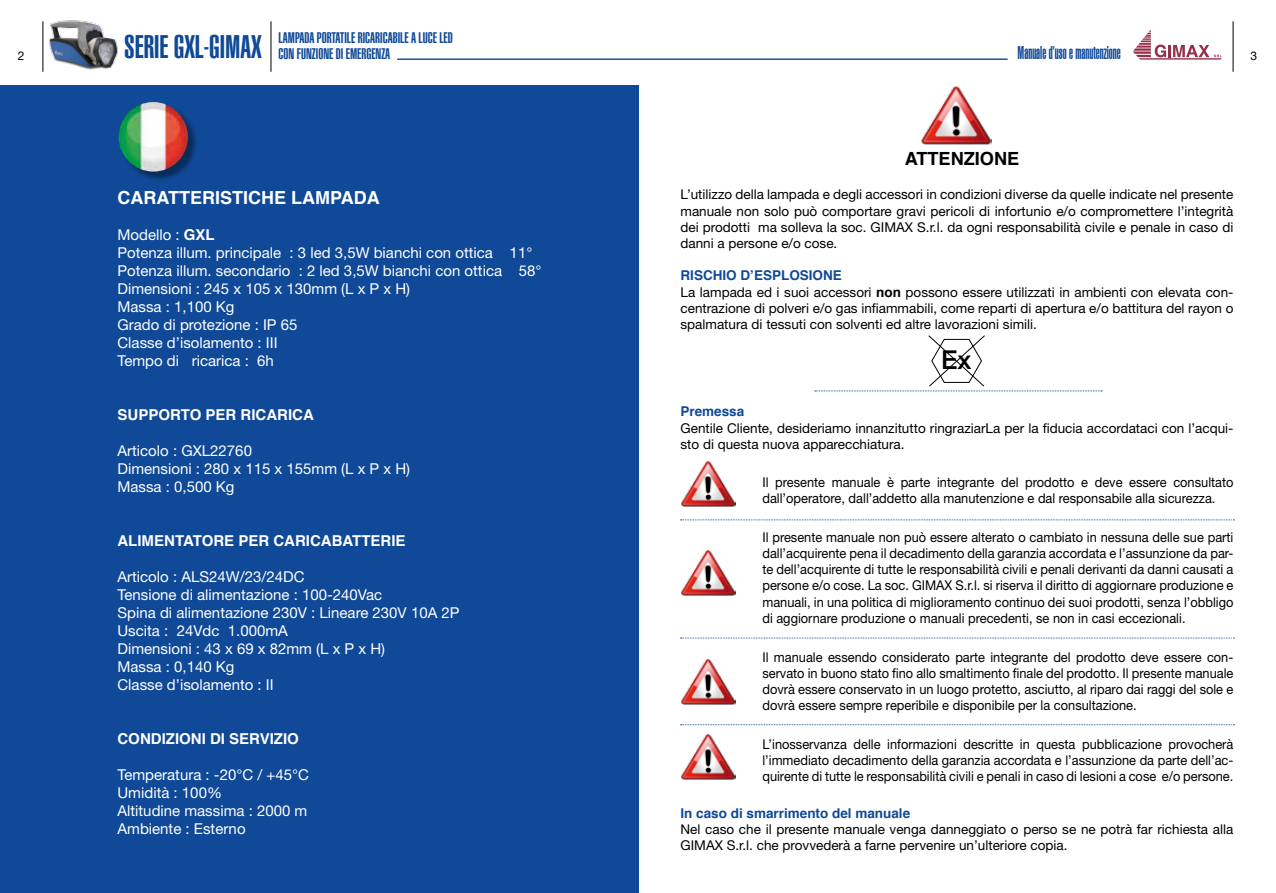
<style>
.page{position:relative;width:1276px;height:893px;background:#fff}
.page>*{position:absolute;margin:0;border:0;box-sizing:border-box;transform-origin:0 0}
.t1{font:500 26.1px "Helvetica Neue";color:#000}
.t2{font:700 18.15px "Helvetica";color:#000}
.t3{font:900 extra-condensed 18px "Helvetica LT";color:#0f4997;scale:.79 1}
.t4{font:700 18px "Helvetica";color:#fff}
.t5{font:15px/18px "Helvetica Neue";color:#fff}
.t6{font:900 extra-condensed 15px "Helvetica LT";color:#0f4997}
.t7{font:700 15px "Helvetica";color:#fff}
.t8{font:13.5px/16.2px "Helvetica Neue";color:#000;text-align:justify;scale:.95 1}
.t9{font:13.5px/16.2px "Helvetica Neue";color:#000;text-align:justify}
.t10{font:700 13.5px "Helvetica";color:#0f4997}
.t11{font:12px "Helvetica Neue";color:#000}
.s1{font-size:31.8px}
.s2{font-family:"Helvetica";font-weight:700}
</style>
<div class="page">
<img style="left:49px;top:20px;width:69px;height:50px">
<hr style="left:271px;top:21px;width:1px;height:51px;background:#000">
<hr style="left:43px;top:21px;width:1px;height:51px;background:#000">
<svg style="left:1133px;top:29px;width:88px;height:31px"></svg>
<hr style="left:1232px;top:21px;width:1px;height:51px;background:#000">
<hr style="left:397px;top:59px;width:610px;height:1px;background:#0f4997">
<div style="left:0;top:85px;width:638px;height:808px;background:#0f4997"></div>
<img style="left:921px;top:86px;width:70px;height:58px">
<img style="left:681px;top:461px;width:54px;height:46px">
<img style="left:681px;top:550px;width:54px;height:45px">
<img style="left:681px;top:659px;width:54px;height:45px">
<img style="left:681px;top:734px;width:54px;height:46px">
<svg style="left:680px;top:519px;width:554px;height:1px"></svg>
<svg style="left:680px;top:638px;width:554px;height:1px"></svg>
<svg style="left:680px;top:724px;width:554px;height:1px"></svg>
<div style="left:120px;top:103px;width:79px;height:79px;background:#000;opacity:.4"></div>
<img style="left:119px;top:102px;width:69px;height:70px;border-radius:35px">
<svg style="left:815px;top:335px;width:287px;height:57px"></svg>
<p class="t11" style="left:18px;top:49px;width:8px">2</p>
<p class="t6" style="left:279px;top:29px;width:176px">LAMPADA PORTATILE RICARICABILE A LUCE LED</p>
<p class="t6" style="left:124px;top:45px;width:267px"><span class="s1">SERIE GXL-GIMAX</span> CON FUNZIONE DI EMERGENZA</p>
<h3 class="t3" style="left:1017px;top:42px;width:132px">Manuale d’uso e manutenzione</h3>
<p class="t11" style="left:1250px;top:49px;width:8px">3</p>
<h3 class="t4" style="left:117px;top:183px;width:264px">CARATTERISTICHE LAMPADA</h3>
<p class="t5" style="left:117px;top:225px;width:425px">Modello : <span class="s2">GXL<br></span>Potenza illum. principale : 3 led 3,5W bianchi con ottica 11°<br>Potenza illum. secondario : 2 led 3,5W bianchi con ottica 58°<br>Dimensioni : 245 x 105 x 130mm (L x P x H)<br>Massa : 1,100 Kg<br>Grado di protezione : IP 65<br>Classe d’isolamento : III<br>Tempo di ricarica : 6h</p>
<p class="t7" style="left:117px;top:402px;width:198px">SUPPORTO PER RICARICA</p>
<p class="t5" style="left:117px;top:441px;width:294px">Articolo : GXL22760<br>Dimensioni : 280 x 115 x 155mm (L x P x H)<br>Massa : 0,500 Kg</p>
<p class="t7" style="left:117px;top:528px;width:290px">ALIMENTATORE PER CARICABATTERIE</p>
<p class="t5" style="left:117px;top:567px;width:344px">Articolo : ALS24W/23/24DC<br>Tensione di alimentazione : 100-240Vac<br>Spina di alimentazione 230V : Lineare 230V 10A 2P<br>Uscita : 24Vdc 1.000mA<br>Dimensioni : 43 x 69 x 82mm (L x P x H)<br>Massa : 0,140 Kg<br>Classe d’isolamento : II</p>
<p class="t7" style="left:117px;top:726px;width:183px">CONDIZIONI DI SERVIZIO</p>
<p class="t5" style="left:117px;top:765px;width:193px">Temperatura : -20°C / +45°C<br>Umidità : 100%<br>Altitudine massima : 2000 m<br>Ambiente : Esterno</p>
<h2 class="t2" style="left:904px;top:144px;width:116px">ATTENZIONE</h2>
<p class="t9" style="left:680px;top:186px;width:554px">L’utilizzo della lampada e degli accessori in condizioni diverse da quelle indicate nel presente manuale non solo può comportare gravi pericoli di infortunio e/o compromettere l’integrità dei prodotti ma solleva la soc. GIMAX S.r.l. da ogni responsabilità civile e penale in caso di danni a persone e/o cose.</p>
<p class="t10" style="left:680px;top:265px;width:19px">Rischio</p>
<p class="t10" style="left:740px;top:265px;width:24px">d’esplosione</p>
<p class="t9" style="left:680px;top:284px;width:554px">La lampada ed i suoi accessori <span class="s2">non</span> possono essere utilizzati in ambienti con elevata con&shy;centrazione di polveri e/o gas infiammabili, come reparti di apertura e/o battitura del rayon o spalmatura di tessuti con solventi ed altre lavorazioni simili.</p>
<h1 class="t1" style="left:941px;top:344px;width:32px">Ex</h1>
<p class="t10" style="left:680px;top:401px;width:65px">Premessa</p>
<p class="t9" style="left:680px;top:419px;width:554px">Gentile Cliente, desideriamo innanzitutto ringraziarLa per la fiducia accordataci con l’acqui&shy;sto di questa nuova apparecchiatura.</p>
<p class="t8" style="left:762px;top:474px;width:497px">Il presente manuale è parte integrante del prodotto e deve essere consultato dall’operatore, dall’addetto alla manutenzione e dal responsabile alla sicurezza.</p>
<p class="t8" style="left:762px;top:529px;width:497px">Il presente manuale non può essere alterato o cambiato in nessuna delle sue parti dall’acquirente pena il decadimento della garanzia accordata e l’assunzione da par&shy;te dell’acquirente di tutte le responsabilità civili e penali derivanti da danni causati a persone e/o cose. La soc. GIMAX S.r.l. si riserva il diritto di aggiornare produzione e manuali, in una politica di miglioramento continuo dei suoi prodotti, senza l’obbligo di aggiornare produzione o manuali precedenti, se non in casi eccezionali.</p>
<p class="t8" style="left:762px;top:648px;width:497px">Il manuale essendo considerato parte integrante del prodotto deve essere con&shy;servato in buono stato fino allo smaltimento finale del prodotto. Il presente manuale dovrà essere conservato in un luogo protetto, asciutto, al riparo dai raggi del sole e dovrà essere sempre reperibile e disponibile per la consultazione.</p>
<p class="t8" style="left:762px;top:736px;width:497px">L’inosservanza delle informazioni descritte in questa pubblicazione provocherà l’immediato decadimento della garanzia accordata e l’assunzione da parte dell’ac&shy;quirente di tutte le responsabilità civili e penali in caso di lesioni a cose e/o persone.</p>
<p class="t10" style="left:680px;top:802px;width:231px">In caso di smarrimento del manuale</p>
<p class="t9" style="left:680px;top:821px;width:554px">Nel caso che il presente manuale venga danneggiato o perso se ne potrà far richiesta alla<br>GIMAX S.r.l. che provvederà a farne pervenire un’ulteriore copia.</p>
</div>
